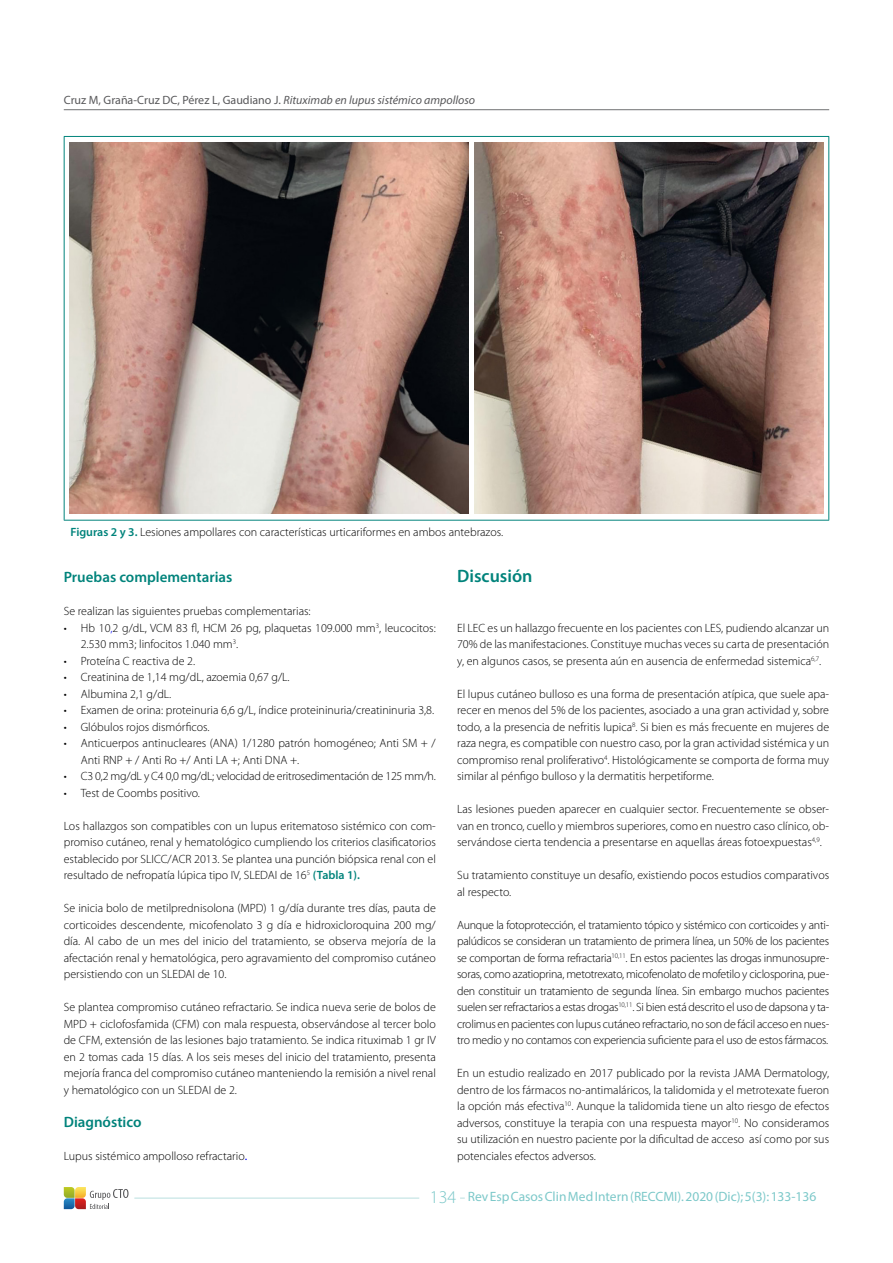
<style>
.page{position:relative;width:893px;height:1263px;background:#fff}
.page>*{position:absolute;margin:0;border:0;box-sizing:border-box;transform-origin:0 0}
.t1{font:600 18px "Myriad Pro";color:#00837b}
.t2{font:600 15px "Myriad Pro";color:#00837b}
.t3{font:13.5px "Myriad Pro";color:#7cc8c9}
.t4{font:300 12px/16.5px "Myriad Pro";color:#000;text-align:justify}
.t5{font:12px "Myriad Pro";color:#58585a}
.t6{font:300 12px "Myriad Pro";letter-spacing:-.02em;color:#000}
.s1{font-style:italic}
.s2{font-weight:600;color:#00837b}
.s3{color:#00f}
.s4{font-weight:400;color:#00f}
.s5{font-weight:300;font-size:18px}
</style>
<div class="page">
<hr style="left:64px;top:109px;width:765px;height:1px;background:#707172">
<hr style="left:134px;top:1198px;width:285px;height:1px;background:#b9dfdf">
<svg style="left:64px;top:1187px;width:65px;height:22px"></svg>
<hr style="left:64px;top:136px;width:765px;height:1px;background:#00837b">
<hr style="left:64px;top:137px;width:1px;height:383px;background:#00837b">
<hr style="left:828px;top:137px;width:1px;height:383px;background:#00837b">
<hr style="left:64px;top:520px;width:765px;height:1px;background:#00837b">
<img style="left:69px;top:143px;width:399px;height:371px">
<img style="left:475px;top:143px;width:349px;height:371px">
<p class="t5" style="left:64px;top:92px;width:413px">Cruz M, Graña-Cruz DC, Pérez L, Gaudiano J. <span class="s1">Rituximab en lupus sistémico ampolloso</span></p>
<p class="t4" style="left:71px;top:523px;width:434px"><span class="s2">Figuras 2 y 3.</span> Lesiones ampollares con características urticariformes en ambos antebrazos.</p>
<p class="t2" style="left:64px;top:567px;width:170px">Pruebas complementarias</p>
<p class="t4" style="left:64px;top:603px;width:248px">Se realizan las siguientes pruebas complementarias:</p>
<p class="t4" style="left:81px;top:619px;width:357px;text-indent:-17px">• Hb 10<span class="s3">,</span>2 g/dL, VCM 83 fl, HCM 26 pg, plaquetas 109.000 mm<sup>3</sup>, leucocitos:<br>2.530 mm3; linfocitos 1.040 mm<sup>3</sup>.</p>
<p class="t4" style="left:64px;top:652px;width:133px">• Proteína C reactiva de 2.</p>
<p class="t4" style="left:64px;top:669px;width:227px">• Creatinina de 1,14 mg/dL, azoemia 0,67 g/L.</p>
<p class="t4" style="left:64px;top:685px;width:109px">• Albumina 2,1 g/dL.</p>
<p class="t4" style="left:64px;top:702px;width:372px">• Examen de orina: proteinuria 6,6 g/L, índice proteininuria/creatininuria 3,8.</p>
<p class="t4" style="left:64px;top:718px;width:147px">• Glóbulos rojos dismórficos.</p>
<p class="t4" style="left:81px;top:735px;width:357px;text-indent:-17px">• Anticuerpos antinucleares (ANA) 1/1280 patrón homogéneo; Anti SM + /<br>Anti RNP + / Anti Ro +/ Anti LA +; Anti DNA +.</p>
<p class="t6" style="left:64px;top:769px;width:374px">• C3 0,2 mg/dL y C4 0,0 mg/dL; velocidad de eritrosedimentación de 125 mm/h.</p>
<p class="t4" style="left:64px;top:784px;width:138px">• Test de Coombs positivo.</p>
<p class="t4" style="left:64px;top:817px;width:374px">Los hallazgos son compatibles con un lupus eritematoso sistémico con com&shy;promiso cutáneo, renal y hematológico cumpliendo los criterios clasificatorios establecido por SLICC/ACR 2013. Se plantea una punción biópsica renal con el resultado de nefropatía lúpica tipo IV, SLEDAI de 16<sup>5</sup> <span class="s2">(Tabla 1).</span></p>
<p class="t4" style="left:64px;top:900px;width:374px">Se inicia bolo de metilprednisolona (MPD) 1 g/día durante tres días, pauta de corticoides descendente, micofenolato 3 g día e hidroxicloroquina 200 mg/ día. Al cabo de un mes del inicio del tratamiento, se observa mejoría de la afectación renal y hematológica, pero agravamiento del compromiso cutáneo persistiendo con un SLEDAI de 10.</p>
<p class="t4" style="left:64px;top:999px;width:374px">Se plantea compromiso cutáneo refractario. Se indica nueva serie de bolos de MPD + ciclofosfamida (CFM) con mala respuesta, observándose al tercer bolo de CFM, extensión de las lesiones bajo tratamiento. Se indica rituximab 1 gr IV en 2 tomas cada 15 días. A los seis meses del inicio del tratamiento, presenta mejoría franca del compromiso cutáneo manteniendo la remisión a nivel renal y hematológico con un SLEDAI de 2.</p>
<p class="t2" style="left:64px;top:1112px;width:79px">Diagnóstico</p>
<p class="t4" style="left:64px;top:1147px;width:185px">Lupus sistémico ampolloso refractario<span class="s4">.</span></p>
<h1 class="t1" style="left:457px;top:565px;width:77px">Discusión</h1>
<p class="t4" style="left:457px;top:619px;width:374px">El LEC es un hallazgo frecuente en los pacientes con LES, pudiendo alcanzar un 70% de las manifestaciones. Constituye muchas veces su carta de presentación y, en algunos casos, se presenta aún en ausencia de enfermedad sistemica<sup>6,7</sup>.</p>
<p class="t4" style="left:457px;top:685px;width:374px">El lupus cutáneo bulloso es una forma de presentación atípica, que suele apa&shy;recer en menos del 5% de los pacientes, asociado a una gran actividad y, sobre todo, a la presencia de nefritis lupica<sup>8</sup>. Si bien es más frecuente en mujeres de raza negra, es compatible con nuestro caso, por la gran actividad sistémica y un compromiso renal proliferativo<sup>4</sup>. Histológicamente se comporta de forma muy similar al pénfigo bulloso y la dermatitis herpetiforme.</p>
<p class="t4" style="left:457px;top:801px;width:374px">Las lesiones pueden aparecer en cualquier sector. Frecuentemente se obser&shy;van en tronco, cuello y miembros superiores, como en nuestro caso clínico, ob&shy;servándose cierta tendencia a presentarse en aquellas áreas fotoexpuestas<sup>4,9</sup>.</p>
<p class="t4" style="left:457px;top:867px;width:374px">Su tratamiento constituye un desafío, existiendo pocos estudios comparativos al respecto.</p>
<p class="t4" style="left:457px;top:916px;width:374px">Aunque la fotoprotección, el tratamiento tópico y sistémico con corticoides y anti&shy;palúdicos se consideran un tratamiento de primera línea, un 50% de los pacientes se comportan de forma refractaria<sup>10,11</sup>. En estos pacientes las drogas inmunosupre&shy;soras, como azatioprina, metotrexato, micofenolato de mofetilo y ciclosporina, pue&shy;den constituir un tratamiento de segunda línea. Sin embargo muchos pacientes suelen ser refractarios a estas drogas<sup>10,11</sup>. Si bien está descrito el uso de dapsona y ta&shy;crolimus en pacientes con lupus cutáneo refractario, no son de fácil acceso en nues&shy;tro medio y no contamos con experiencia suficiente para el uso de estos fármacos.</p>
<p class="t4" style="left:457px;top:1065px;width:374px">En un estudio realizado en 2017 publicado por la revista JAMA Dermatology, dentro de los fármacos no-antimaláricos, la talidomida y el metrotexate fueron la opción más efectiva<sup>10</sup>. Aunque la talidomida tiene un alto riesgo de efectos adversos, constituye la terapia con una respuesta mayor<sup>10</sup>. No consideramos su utilización en nuestro paciente por la dificultad de acceso así como por sus potenciales efectos adversos.</p>
<p class="t3" style="left:430px;top:1188px;width:388px"><span class="s5">134</span> Rev Esp Casos Clin Med Intern (RECCMI). 2020 (Dic); 5(3): 133-136</p>
</div>
